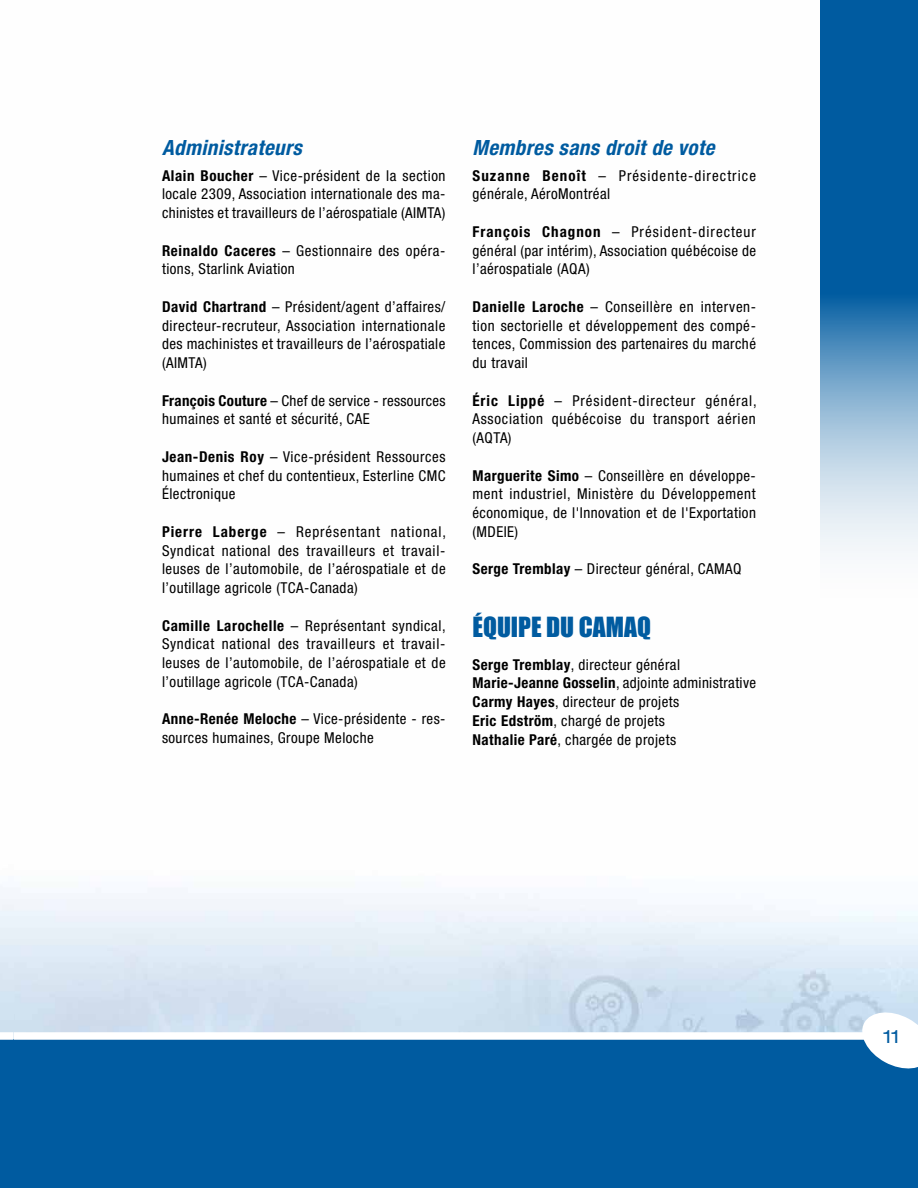
<style>
.page{position:relative;width:918px;height:1188px;background:#fff}
.page>*{position:absolute;margin:0;border:0;box-sizing:border-box;transform-origin:0 0}
.t1{font:25.5px "Impact";color:#005ba0}
.t2{font:italic 700 condensed 21px "Helvetica Neue";letter-spacing:.02em;color:#005ba0}
.t3{font:expanded 18px "Helvetica Neue";color:#005ba0}
.t4{font:condensed 15px/18.8px "Helvetica Neue";letter-spacing:.03em;color:#000;text-align:justify}
.t5{font:condensed 15px/18.8px "Helvetica Neue";letter-spacing:.05em;color:#000}
.s1{font-weight:700}
</style>
<div class="page">
<svg style="left:820px;top:0;width:98px;height:583px;background:#4f8dbd"></svg>
<div style="left:0;top:1040px;width:918px;height:148px;background:#005ba0"></div>
<svg style="left:858px;top:1009px;width:60px;height:60px"></svg>
<h2 class="t2" style="left:162px;top:135px;width:141px">Administrateurs</h2>
<p class="t4" style="left:162px;top:166px;width:285px"><span class="s1">Alain Boucher</span> – Vice-président de la section locale 2309, Association internationale des ma&shy;chinistes et travailleurs de l’aérospatiale (AIMTA)</p>
<p class="t4" style="left:162px;top:241px;width:285px"><span class="s1">Reinaldo Caceres</span> – Gestionnaire des opéra&shy;tions, Starlink Aviation</p>
<p class="t4" style="left:162px;top:297px;width:285px"><span class="s1">David Chartrand</span> – Président/agent d’affaires/ directeur-recruteur, Association internationale des machinistes et travailleurs de l’aérospatiale (AIMTA)</p>
<p class="t4" style="left:162px;top:391px;width:285px"><span class="s1">François Couture</span> – Chef de service - ressources humaines et santé et sécurité, CAE</p>
<p class="t4" style="left:162px;top:447px;width:285px"><span class="s1">Jean-Denis Roy</span> – Vice-président Ressources humaines et chef du contentieux, Esterline CMC Électronique</p>
<p class="t4" style="left:162px;top:522px;width:286px"><span class="s1">Pierre Laberge</span> – Représentant national, Syndicat national des travailleurs et travail&shy;leuses de l’automobile, de l’aérospatiale et de l’outillage agricole (TCA-Canada)</p>
<p class="t4" style="left:162px;top:616px;width:285px"><span class="s1">Camille Larochelle</span> – Représentant syndical, Syndicat national des travailleurs et travail&shy;leuses de l’automobile, de l’aérospatiale et de l’outillage agricole (TCA-Canada)</p>
<p class="t4" style="left:162px;top:710px;width:285px"><span class="s1">Anne-Renée Meloche</span> – Vice-présidente - res&shy;sources humaines, Groupe Meloche</p>
<h2 class="t2" style="left:472px;top:135px;width:244px">Membres sans droit de vote</h2>
<p class="t5" style="left:472px;top:166px;width:285px"><span class="s1">Suzanne Benoît</span> – Présidente-directrice générale, AéroMontréal</p>
<p class="t4" style="left:472px;top:222px;width:285px"><span class="s1">François Chagnon</span> – Président-directeur général (par intérim), Association québécoise de l’aérospatiale (AQA)</p>
<p class="t4" style="left:473px;top:297px;width:285px"><span class="s1">Danielle Laroche</span> – Conseillère en interven&shy;tion sectorielle et développement des compé&shy;tences, Commission des partenaires du marché du travail</p>
<p class="t4" style="left:473px;top:391px;width:286px"><span class="s1">Éric Lippé</span> – Président-directeur général, Association québécoise du transport aérien (AQTA)</p>
<p class="t4" style="left:473px;top:466px;width:285px"><span class="s1">Marguerite Simo</span> – Conseillère en développe&shy;ment industriel, Ministère du Développement économique, de l'Innovation et de l'Exportation (MDEIE)</p>
<p class="t4" style="left:473px;top:560px;width:271px"><span class="s1">Serge Tremblay</span> – Directeur général, CAMAQ</p>
<h1 class="t1" style="left:472px;top:608px;width:180px">ÉQUIPE DU CAMAQ</h1>
<p class="t4" style="left:472px;top:655px;width:285px;text-align:left"><span class="s1">Serge Tremblay</span>, directeur général <span class="s1">Marie-Jeanne Gosselin</span>, adjointe administrative <span class="s1">Carmy Hayes</span>, directeur de projets<br><span class="s1">Eric Edström</span>, chargé de projets<br><span class="s1">Nathalie Paré</span>, chargée de projets</p>
<p class="t3" style="left:884px;top:1026px;width:17px">11</p>
</div>
